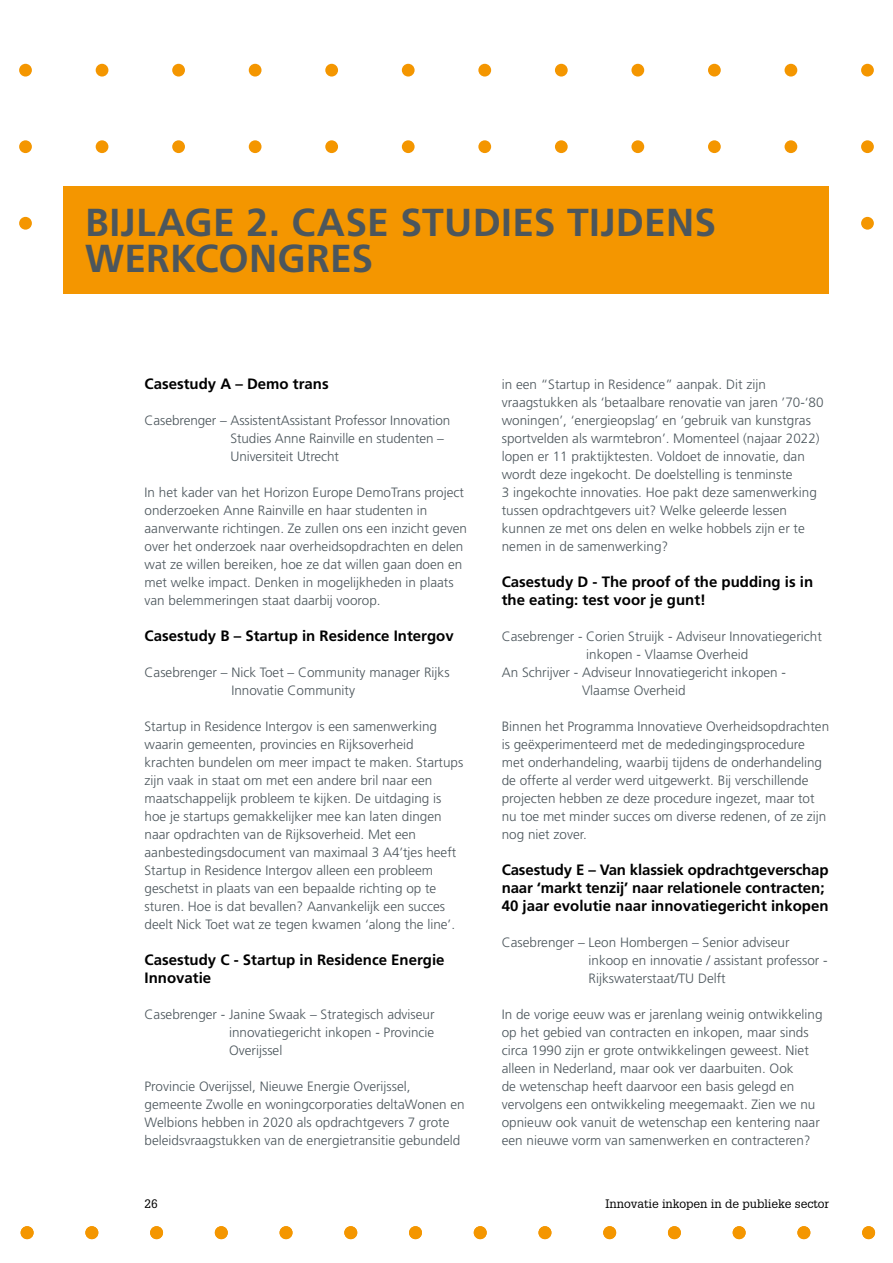
<style>
.page{position:relative;width:893px;height:1263px;background:#fff}
.page>*{position:absolute;margin:0;border:0;box-sizing:border-box;transform-origin:0 0}
.t1{font:700 39px/36px "Frutiger LT Std";letter-spacing:.005em;color:#4c565c}
.t2{font:700 15px/18px "Frutiger LT Std";color:#000}
.t3{font:300 13.5px/18px "Frutiger LT Std";color:#4c565c}
.t4{font:12px "Glypha LT Std";color:#000}
</style>
<div class="page">
<div style="left:19px;top:64px;width:13px;height:13px;background:#f49600;border-radius:50%"></div>
<div style="left:19px;top:140px;width:13px;height:13px;background:#f49600;border-radius:50%"></div>
<div style="left:96px;top:140px;width:12px;height:13px;background:#f49600;border-radius:50%"></div>
<div style="left:172px;top:140px;width:13px;height:13px;background:#f49600;border-radius:50%"></div>
<div style="left:249px;top:140px;width:12px;height:13px;background:#f49600;border-radius:50%"></div>
<div style="left:325px;top:140px;width:13px;height:13px;background:#f49600;border-radius:50%"></div>
<div style="left:402px;top:140px;width:13px;height:13px;background:#f49600;border-radius:50%"></div>
<div style="left:478px;top:140px;width:13px;height:13px;background:#f49600;border-radius:50%"></div>
<div style="left:555px;top:140px;width:13px;height:13px;background:#f49600;border-radius:50%"></div>
<div style="left:631px;top:140px;width:13px;height:13px;background:#f49600;border-radius:50%"></div>
<div style="left:708px;top:140px;width:13px;height:13px;background:#f49600;border-radius:50%"></div>
<div style="left:784px;top:140px;width:13px;height:13px;background:#f49600;border-radius:50%"></div>
<div style="left:861px;top:140px;width:13px;height:13px;background:#f49600;border-radius:50%"></div>
<div style="left:19px;top:217px;width:13px;height:13px;background:#f49600;border-radius:50%"></div>
<div style="left:861px;top:217px;width:13px;height:13px;background:#f49600;border-radius:50%"></div>
<div style="left:96px;top:64px;width:12px;height:13px;background:#f49600;border-radius:50%"></div>
<div style="left:172px;top:64px;width:13px;height:13px;background:#f49600;border-radius:50%"></div>
<div style="left:249px;top:64px;width:12px;height:13px;background:#f49600;border-radius:50%"></div>
<div style="left:325px;top:64px;width:13px;height:13px;background:#f49600;border-radius:50%"></div>
<div style="left:402px;top:64px;width:13px;height:13px;background:#f49600;border-radius:50%"></div>
<div style="left:478px;top:64px;width:13px;height:13px;background:#f49600;border-radius:50%"></div>
<div style="left:555px;top:64px;width:13px;height:13px;background:#f49600;border-radius:50%"></div>
<div style="left:631px;top:64px;width:13px;height:13px;background:#f49600;border-radius:50%"></div>
<div style="left:708px;top:64px;width:13px;height:13px;background:#f49600;border-radius:50%"></div>
<div style="left:784px;top:64px;width:13px;height:13px;background:#f49600;border-radius:50%"></div>
<div style="left:861px;top:64px;width:13px;height:13px;background:#f49600;border-radius:50%"></div>
<div style="left:21px;top:1226px;width:13px;height:13px;background:#f49600;border-radius:50%"></div>
<div style="left:85px;top:1226px;width:13px;height:13px;background:#f49600;border-radius:50%"></div>
<div style="left:150px;top:1226px;width:13px;height:13px;background:#f49600;border-radius:50%"></div>
<div style="left:215px;top:1226px;width:13px;height:13px;background:#f49600;border-radius:50%"></div>
<div style="left:280px;top:1226px;width:12px;height:13px;background:#f49600;border-radius:50%"></div>
<div style="left:344px;top:1226px;width:13px;height:13px;background:#f49600;border-radius:50%"></div>
<div style="left:409px;top:1226px;width:13px;height:13px;background:#f49600;border-radius:50%"></div>
<div style="left:474px;top:1226px;width:13px;height:13px;background:#f49600;border-radius:50%"></div>
<div style="left:538px;top:1226px;width:13px;height:13px;background:#f49600;border-radius:50%"></div>
<div style="left:603px;top:1226px;width:13px;height:13px;background:#f49600;border-radius:50%"></div>
<div style="left:668px;top:1226px;width:13px;height:13px;background:#f49600;border-radius:50%"></div>
<div style="left:733px;top:1226px;width:13px;height:13px;background:#f49600;border-radius:50%"></div>
<div style="left:797px;top:1226px;width:13px;height:13px;background:#f49600;border-radius:50%"></div>
<div style="left:862px;top:1226px;width:13px;height:13px;background:#f49600;border-radius:50%"></div>
<div style="left:64px;top:186px;width:765px;height:107px;background:#f49600"></div>
<h1 class="t1" style="left:85px;top:205px;width:632px">BIJLAGE 2. CASE STUDIES TIJDENS<br>WERKCONGRES</h1>
<p class="t2" style="left:145px;top:375px;width:186px">Casestudy A – Demo trans</p>
<p class="t3" style="left:230px;top:412px;width:221px;text-indent:-86px">Casebrenger – AssistentAssistant Professor Innovation<br>Studies Anne Rainville en studenten –<br>Universiteit Utrecht</p>
<p class="t3" style="left:145px;top:484px;width:324px">In het kader van het Horizon Europe DemoTrans project onderzoeken Anne Rainville en haar studenten in aanverwante richtingen. Ze zullen ons een inzicht geven over het onderzoek naar overheidsopdrachten en delen wat ze willen bereiken, hoe ze dat willen gaan doen en met welke impact. Denken in mogelijkheden in plaats van belemmeringen staat daarbij voorop.</p>
<p class="t2" style="left:145px;top:627px;width:311px">Casestudy B – Startup in Residence Intergov</p>
<p class="t3" style="left:145px;top:664px;width:307px;text-align:center">Casebrenger – Nick Toet – Community manager Rijks<br>Innovatie Community</p>
<p class="t3" style="left:145px;top:718px;width:320px">Startup in Residence Intergov is een samenwerking waarin gemeenten, provincies en Rijksoverheid krachten bundelen om meer impact te maken. Startups zijn vaak in staat om met een andere bril naar een maatschappelijk probleem te kijken. De uitdaging is hoe je startups gemakkelijker mee kan laten dingen naar opdrachten van de Rijksoverheid. Met een aanbestedingsdocument van maximaal 3 A4’tjes heeft Startup in Residence Intergov alleen een probleem geschetst in plaats van een bepaalde richting op te sturen. Hoe is dat bevallen? Aanvankelijk een succes deelt Nick Toet wat ze tegen kwamen ‘along the line’.</p>
<p class="t2" style="left:145px;top:951px;width:302px">Casestudy C - Startup in Residence Energie<br>Innovatie</p>
<p class="t3" style="left:229px;top:1006px;width:207px;text-align:justify;text-indent:-85px">Casebrenger - Janine Swaak – Strategisch adviseur innovatiegericht inkopen - Provincie Overijssel</p>
<p class="t3" style="left:145px;top:1078px;width:322px">Provincie Overijssel, Nieuwe Energie Overijssel, gemeente Zwolle en woningcorporaties deltaWonen en Welbions hebben in 2020 als opdrachtgevers 7 grote beleidsvraagstukken van de energietransitie gebundeld</p>
<p class="t3" style="left:502px;top:376px;width:323px">in een “Startup in Residence” aanpak. Dit zijn vraagstukken als ‘betaalbare renovatie van jaren ’70-‘80 woningen’, ‘energieopslag’ en ‘gebruik van kunstgras sportvelden als warmtebron’. Momenteel (najaar 2022) lopen er 11 praktijktesten. Voldoet de innovatie, dan wordt deze ingekocht. De doelstelling is tenminste<br>3 ingekochte innovaties. Hoe pakt deze samenwerking tussen opdrachtgevers uit? Welke geleerde lessen kunnen ze met ons delen en welke hobbels zijn er te nemen in de samenwerking?</p>
<p class="t2" style="left:502px;top:573px;width:313px">Casestudy D - The proof of the pudding is in the eating: test voor je gunt!</p>
<p class="t3" style="left:502px;top:628px;width:322px">Casebrenger - Corien Struijk - Adviseur Innovatiegericht</p>
<p class="t3" style="left:586px;top:646px;width:164px">inkopen - Vlaamse Overheid</p>
<p class="t3" style="left:502px;top:664px;width:286px">An Schrijver - Adviseur Innovatiegericht inkopen -</p>
<p class="t3" style="left:582px;top:682px;width:105px">Vlaamse Overheid</p>
<p class="t3" style="left:502px;top:718px;width:329px">Binnen het Programma Innovatieve Overheidsopdrachten is geëxperimenteerd met de mededingingsprocedure met onderhandeling, waarbij tijdens de onderhandeling de offerte al verder werd uitgewerkt. Bij verschillende projecten hebben ze deze procedure ingezet, maar tot nu toe met minder succes om diverse redenen, of ze zijn nog niet zover.</p>
<p class="t2" style="left:502px;top:861px;width:328px">Casestudy E – Van klassiek opdrachtgeverschap naar ‘markt tenzij’ naar relationele contracten;<br>40 jaar evolutie naar innovatiegericht inkopen</p>
<p class="t3" style="left:589px;top:934px;width:241px;text-indent:-87px">Casebrenger – Leon Hombergen – Senior adviseur inkoop en innovatie / assistant professor -<br>Rijkswaterstaat/TU Delft</p>
<p class="t3" style="left:502px;top:1006px;width:322px">In de vorige eeuw was er jarenlang weinig ontwikkeling op het gebied van contracten en inkopen, maar sinds circa 1990 zijn er grote ontwikkelingen geweest. Niet alleen in Nederland, maar ook ver daarbuiten. Ook<br>de wetenschap heeft daarvoor een basis gelegd en vervolgens een ontwikkeling meegemaakt. Zien we nu opnieuw ook vanuit de wetenschap een kentering naar een nieuwe vorm van samenwerken en contracteren?</p>
<p class="t4" style="left:145px;top:1196px;width:15px">26</p>
<p class="t4" style="left:605px;top:1196px;width:225px">Innovatie inkopen in de publieke sector</p>
</div>
